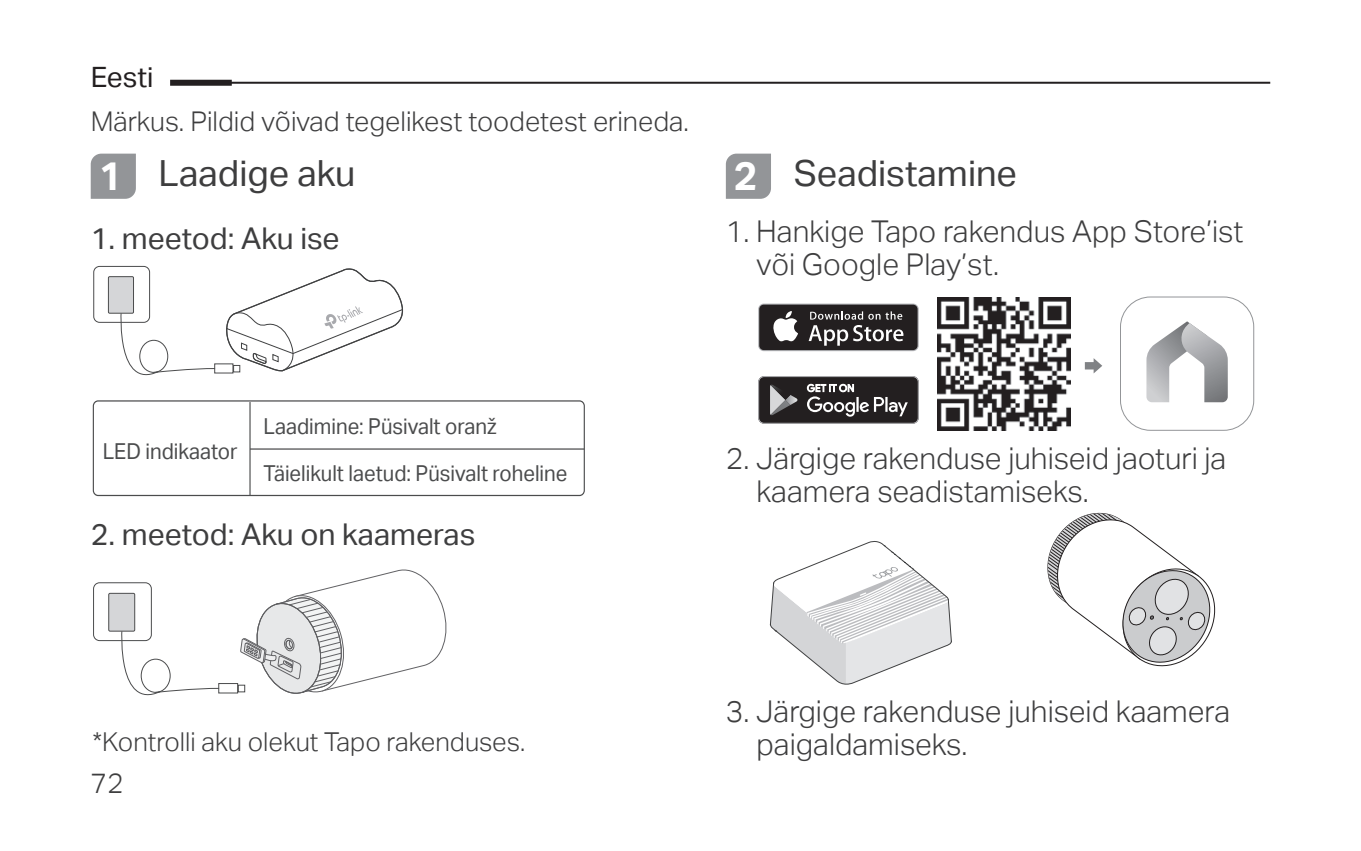
<style>
.page{position:relative;width:1361px;height:851px;background:#fff}
.page>*{position:absolute;margin:0;border:0;box-sizing:border-box;transform-origin:0 0}
.t1{font:36px "TP Link Aktiv Regular";color:#3e3e3f}
.t2{font:30px/32.8px "TP Link Aktiv Light";color:#3e3e3f}
.t3{font:30px "TP Link Aktiv Regular";color:#3e3e3f}
.t4{font:28px "TP Link Aktiv Regular";color:#231f20}
.t5{font:28px "TP Link Aktiv Light";color:#3e3e3f}
.t6{font:27.2px "TP Link Aktiv Light";color:#3e3e3f}
.t7{font:26px "TP Link Aktiv Light";color:#3e3e3f}
.t8{font:22px/46.8px "TP Link Aktiv Regular";color:#4b4c4d;scale:.93 1}
.s1{font-family:"TP Link Aktiv Bold";font-size:40px;color:#fff}
</style>
<div class="page">
<div style="left:726px;top:154px;width:45px;height:45px;background:#939598"></div>
<div style="left:91px;top:154px;width:45px;height:45px;background:#939598"></div>
<div style="left:93px;top:400px;width:492px;height:96px;border:1px solid #4b4c4d;border-radius:5px"></div>
<hr style="left:250px;top:448px;width:334px;height:1px;background:#4b4c4d">
<hr style="left:249px;top:402px;width:2px;height:93px;background:#4b4c4d">
<svg style="left:240px;top:569px;width:207px;height:125px"></svg>
<div style="left:218px;top:683px;width:20px;height:10px;border:1px solid #4b4c4d"></div>
<div style="left:238px;top:684px;width:7px;height:8px;border:1px solid #4b4c4d"></div>
<svg style="left:118px;top:630px;width:102px;height:66px"></svg>
<div style="left:93px;top:582px;width:59px;height:59px;border:1px solid #4b4c4d;border-radius:6px"></div>
<div style="left:109px;top:593px;width:26px;height:38px;background:#d5d6d8"></div>
<div style="left:108px;top:593px;width:27px;height:38px;border:1px solid #4b4c4d"></div>
<svg style="left:226px;top:268px;width:177px;height:105px"></svg>
<div style="left:233px;top:365px;width:7px;height:7px;border:1px solid #4b4c4d"></div>
<svg style="left:117px;top:313px;width:98px;height:63px"></svg>
<div style="left:93px;top:266px;width:57px;height:56px;border:1px solid #4b4c4d;border-radius:6px"></div>
<div style="left:108px;top:276px;width:25px;height:37px;background:#d5d6d8"></div>
<div style="left:108px;top:276px;width:26px;height:37px;border:1px solid #4b4c4d"></div>
<svg style="left:1047px;top:512px;width:169px;height:155px"></svg>
<svg style="left:769px;top:541px;width:183px;height:144px"></svg>
<hr style="left:223px;top:82px;width:1047px;height:2px;background:#231f20">
<div style="left:170px;top:80px;width:62px;height:6px;background:#231f20"></div>
<svg style="left:758px;top:303px;width:160px;height:48px"></svg>
<div style="left:759px;top:304px;width:158px;height:46px;background:#231f20;border-radius:5px"></div>
<svg style="left:773px;top:311px;width:25px;height:30px"></svg>
<svg style="left:808px;top:325px;width:95px;height:20px"></svg>
<svg style="left:810px;top:311px;width:92px;height:8px"></svg>
<svg style="left:758px;top:376px;width:160px;height:47px;background:#474445"></svg>
<img style="left:937px;top:297px;width:133px;height:133px">
<div style="left:1120px;top:296px;width:134px;height:134px;border:1px solid #939598;border-radius:30px"></div>
<svg style="left:1146px;top:321px;width:81px;height:81px"></svg>
<svg style="left:1085px;top:358px;width:17px;height:15px"></svg>
<p class="t4" style="left:91px;top:61px;width:64px">Eesti</p>
<p class="t6" style="left:91px;top:106px;width:600px">Märkus. Pildid võivad tegelikest toodetest erineda.</p>
<p class="t1" style="left:99px;top:153px;width:258px"><span class="s1">1</span> Laadige aku</p>
<p class="t3" style="left:91px;top:221px;width:250px">1. meetod: Aku ise</p>
<p class="t1" style="left:734px;top:153px;width:285px"><span class="s1">2</span> Seadistamine</p>
<p class="t2" style="left:756px;top:215px;width:488px;text-indent:-31px">1. Hankige Tapo rakendus App Store’ist või Google Play’st.</p>
<p class="t8" style="left:103px;top:427px;width:146px">LED indikaator</p>
<p class="t8" style="left:263px;top:403px;width:328px">Laadimine: Püsivalt oranž<br>Täielikult laetud: Püsivalt roheline</p>
<p class="t3" style="left:91px;top:517px;width:386px">2. meetod: Aku on kaameras</p>
<p class="t2" style="left:756px;top:442px;width:471px;text-indent:-31px">2. Järgige rakenduse juhiseid jaoturi ja kaamera seadistamiseks.</p>
<p class="t7" style="left:92px;top:726px;width:434px">*Kontrolli aku olekut Tapo rakenduses.</p>
<p class="t5" style="left:91px;top:766px;width:35px">72</p>
<p class="t2" style="left:756px;top:695px;width:475px;text-indent:-31px">3. Järgige rakenduse juhiseid kaamera paigaldamiseks.</p>
</div>
